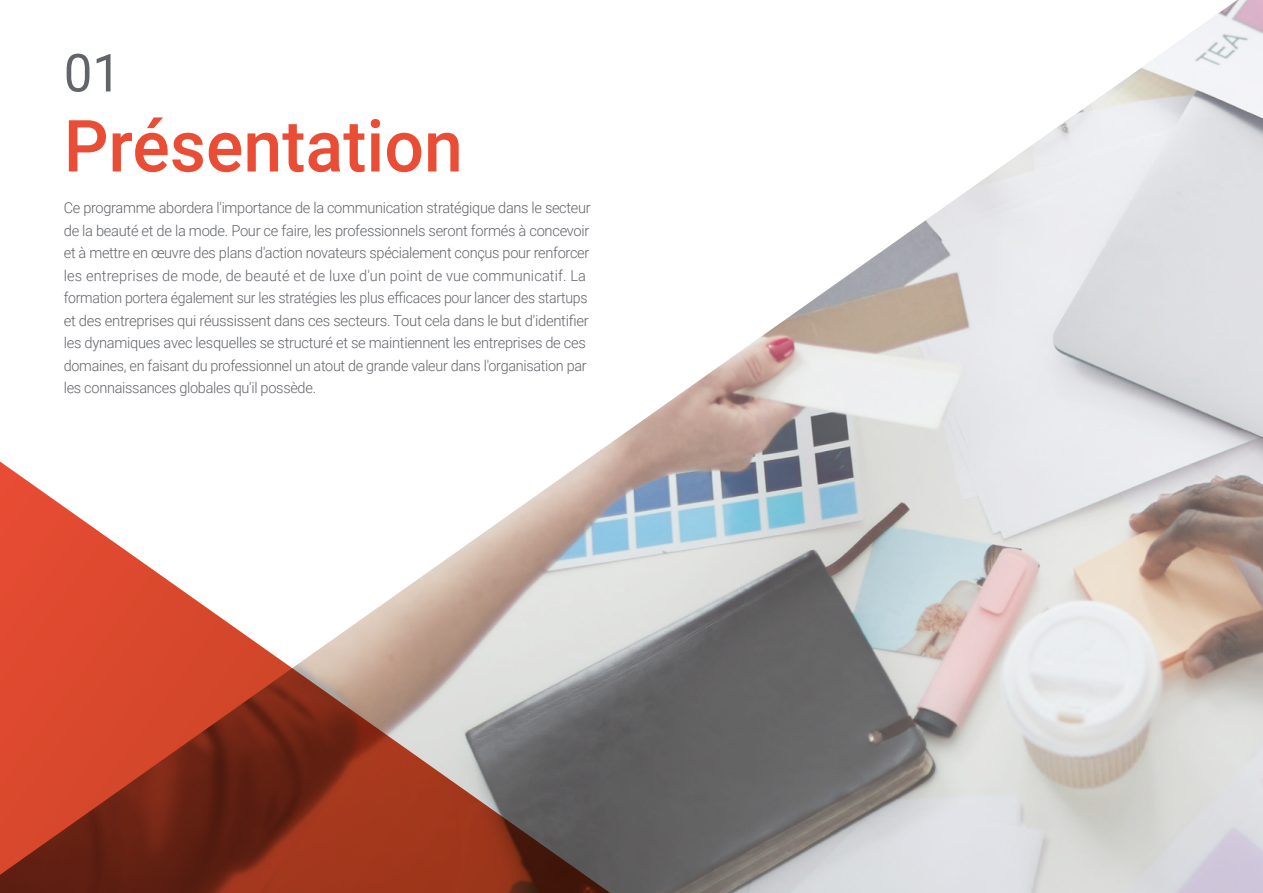
<style>
.page{position:relative;width:1263px;height:893px;background:#fff}
.page>*{position:absolute;margin:0;border:0;box-sizing:border-box;transform-origin:0 0}
.t1{font:500 72px "Roboto";color:#e94d35}
.t2{font:52.5px "Roboto";color:#61646a}
.t3{font:300 15px/22.5px "Roboto";letter-spacing:-.02em;color:#61646a}
</style>
<div class="page">
<img style="left:607px;top:0;width:656px;height:893px">
<svg style="left:0;top:446px;width:640px;height:447px"></svg>
<h2 class="t2" style="left:64px;top:36px;width:59px">01</h2>
<h1 class="t1" style="left:64px;top:95px;width:401px">Présentation</h1>
<p class="t3" style="left:64px;top:196px;width:528px">Ce programme abordera l'importance de la communication stratégique dans le secteur de la beauté et de la mode. Pour ce faire, les professionnels seront formés à concevoir et à mettre en œuvre des plans d'action novateurs spécialement conçus pour renforcer les entreprises de mode, de beauté et de luxe d'un point de vue communicatif. La formation portera également sur les stratégies les plus efficaces pour lancer des startups et des entreprises qui réussissent dans ces secteurs. Tout cela dans le but d'identifier les dynamiques avec lesquelles se structuré et se maintiennent les entreprises de ces domaines, en faisant du professionnel un atout de grande valeur dans l'organisation par les connaissances globales qu'il possède.</p>
</div>
